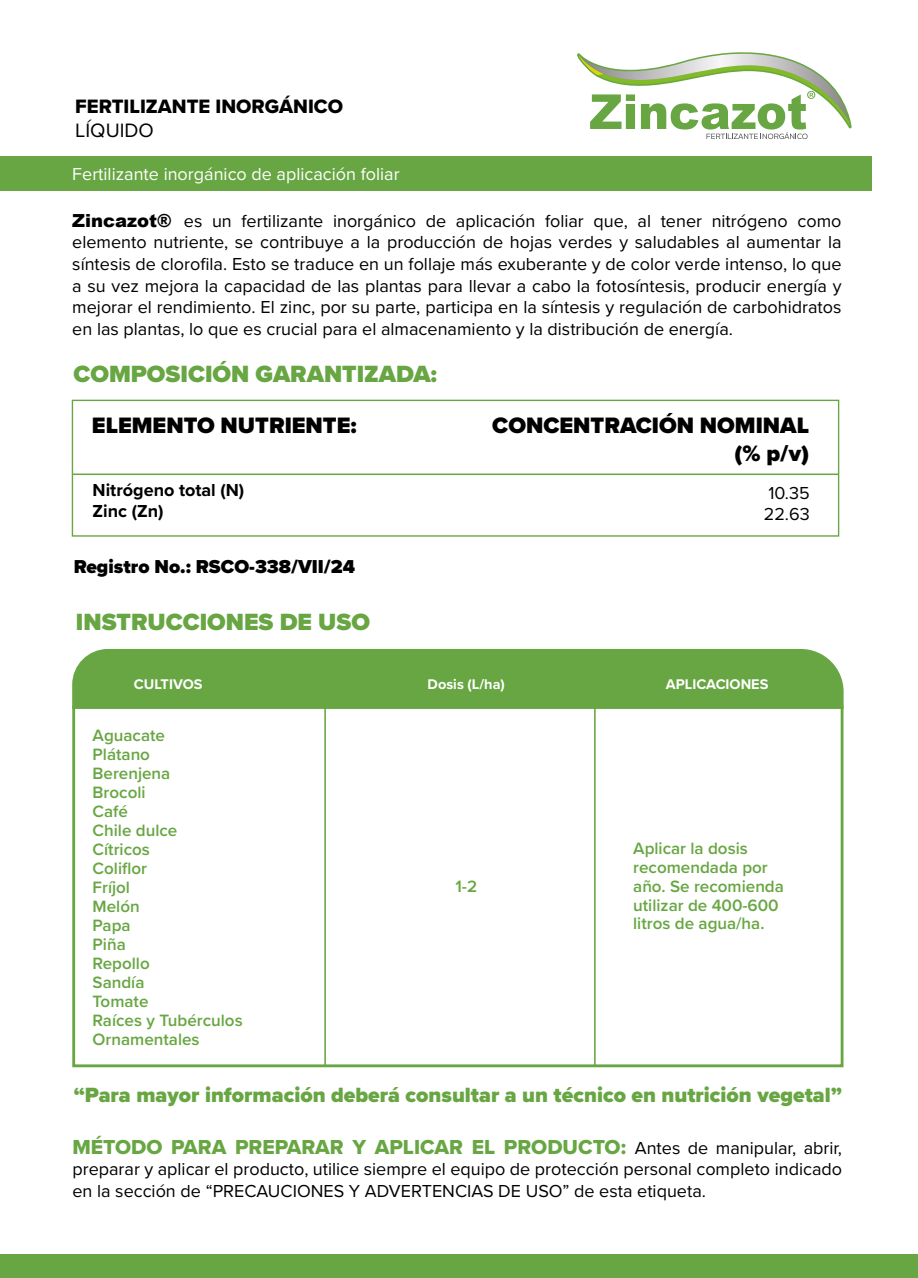
<style>
.page{position:relative;width:918px;height:1278px;background:#fff}
.page>*{position:absolute;margin:0;border:0;box-sizing:border-box;transform-origin:0 0}
.t1{font:900 24.3px "Proxima Nova";color:#67a642}
.t2{font:900 23.1px/27.8px "Proxima Nova";color:#000;text-align:right}
.t3{font:900 21.3px "Proxima Nova";color:#67a642}
.t4{font:21px "Proxima Nova Extrabld";color:#67a642}
.t5{font:20.1px "Proxima Nova Extrabld";color:#000}
.t6{font:20.1px "Proxima Nova";color:#000}
.t7{font:900 19.35px "Proxima Nova";color:#000}
.t8{font:18px/21.6px "Proxima Nova";color:#000}
.t9{font:18px "Proxima Nova";color:#fff}
.t10{font:700 18px/21.6px "Proxima Nova";color:#000}
.t11{font:600 16.95px/18.9px "Proxima Nova";color:#67a642}
.t12{font:700 14.55px "Proxima Nova";color:#fff}
.s1{font-family:"Arial";font-weight:900}
.s2{font-family:"Proxima Nova";font-size:18px;color:#000}
</style>
<div class="page">
<div style="left:0;top:1253px;width:918px;height:24px;background:#67a642"></div>
<div style="left:0;top:156px;width:872px;height:34px;background:#67a642"></div>
<div style="left:72px;top:649px;width:772px;height:56px;background:#67a642"></div>
<div style="left:72px;top:705px;width:772px;height:361px;border:3px solid #67a642"></div>
<hr style="left:324px;top:707px;width:2px;height:358px;background:#67a642">
<hr style="left:594px;top:707px;width:2px;height:358px;background:#67a642">
<div style="left:72px;top:399px;width:767px;height:137px;border:1px solid #67a642"></div>
<hr style="left:72px;top:473px;width:767px;height:2px;background:#67a642">
<svg style="left:577px;top:52px;width:275px;height:87px"></svg>
<p class="t5" style="left:75px;top:91px;width:269px">FERTILIZANTE INORGÁNICO</p>
<p class="t6" style="left:75px;top:115px;width:80px">LÍQUIDO</p>
<p class="t9" style="left:72px;top:160px;width:329px">Fertilizante inorgánico de aplicación foliar</p>
<p class="t8" style="left:72px;top:209px;width:771px;text-align:justify"><span class="s1">Zincazot®</span> es un fertilizante inorgánico de aplicación foliar que, al tener nitrógeno como elemento nutriente, se contribuye a la producción de hojas verdes y saludables al aumentar la síntesis de clorofila. Esto se traduce en un follaje más exuberante y de color verde intenso, lo que a su vez mejora la capacidad de las plantas para llevar a cabo la fotosíntesis, producir energía y mejorar el rendimiento. El zinc, por su parte, participa en la síntesis y regulación de carbohidratos en las plantas, lo que es crucial para el almacenamiento y la distribución de energía.</p>
<h1 class="t1" style="left:73px;top:356px;width:365px">COMPOSICIÓN GARANTIZADA:</h1>
<p class="t2" style="left:92px;top:411px;width:266px">ELEMENTO NUTRIENTE:</p>
<p class="t10" style="left:93px;top:478px;width:153px">Nitrógeno total (N)<br>Zinc (Zn)</p>
<p class="t7" style="left:74px;top:552px;width:283px">Registro No.: RSCO-338/VII/24</p>
<h1 class="t1" style="left:76px;top:603px;width:296px">INSTRUCCIONES DE USO</h1>
<p class="t2" style="left:492px;top:411px;width:318px">CONCENTRACIÓN NOMINAL (% p/v)</p>
<p class="t8" style="left:764px;top:481px;width:47px">10.35<br>22.63</p>
<p class="t12" style="left:134px;top:673px;width:70px">CULTIVOS</p>
<p class="t12" style="left:428px;top:673px;width:79px">Dosis (L/ha)</p>
<p class="t12" style="left:666px;top:673px;width:104px">APLICACIONES</p>
<p class="t11" style="left:93px;top:725px;width:152px">Aguacate<br>Plátano<br>Berenjena<br>Brocoli<br>Café<br>Chile dulce<br>Cítricos<br>Coliflor<br>Fríjol<br>Melón<br>Papa<br>Piña<br>Repollo<br>Sandía<br>Tomate<br>Raíces y Tubérculos<br>Ornamentales</p>
<p class="t11" style="left:455px;top:875px;width:23px">1-2</p>
<p class="t11" style="left:633px;top:837px;width:152px">Aplicar la dosis recomendada por año. Se recomienda utilizar de 400-600 litros de agua/ha.</p>
<p class="t3" style="left:74px;top:1078px;width:770px">“Para mayor información deberá consultar a un técnico en nutrición vegetal”</p>
<p class="t4" style="left:72px;top:1130px;width:771px">MÉTODO PARA PREPARAR Y APLICAR EL PRODUCTO: <span class="s2">Antes de manipular, abrir,</span></p>
<p class="t8" style="left:72px;top:1157px;width:771px">preparar y aplicar el producto, utilice siempre el equipo de protección personal completo indicado en la sección de “PRECAUCIONES Y ADVERTENCIAS DE USO” de esta etiqueta.</p>
</div>
